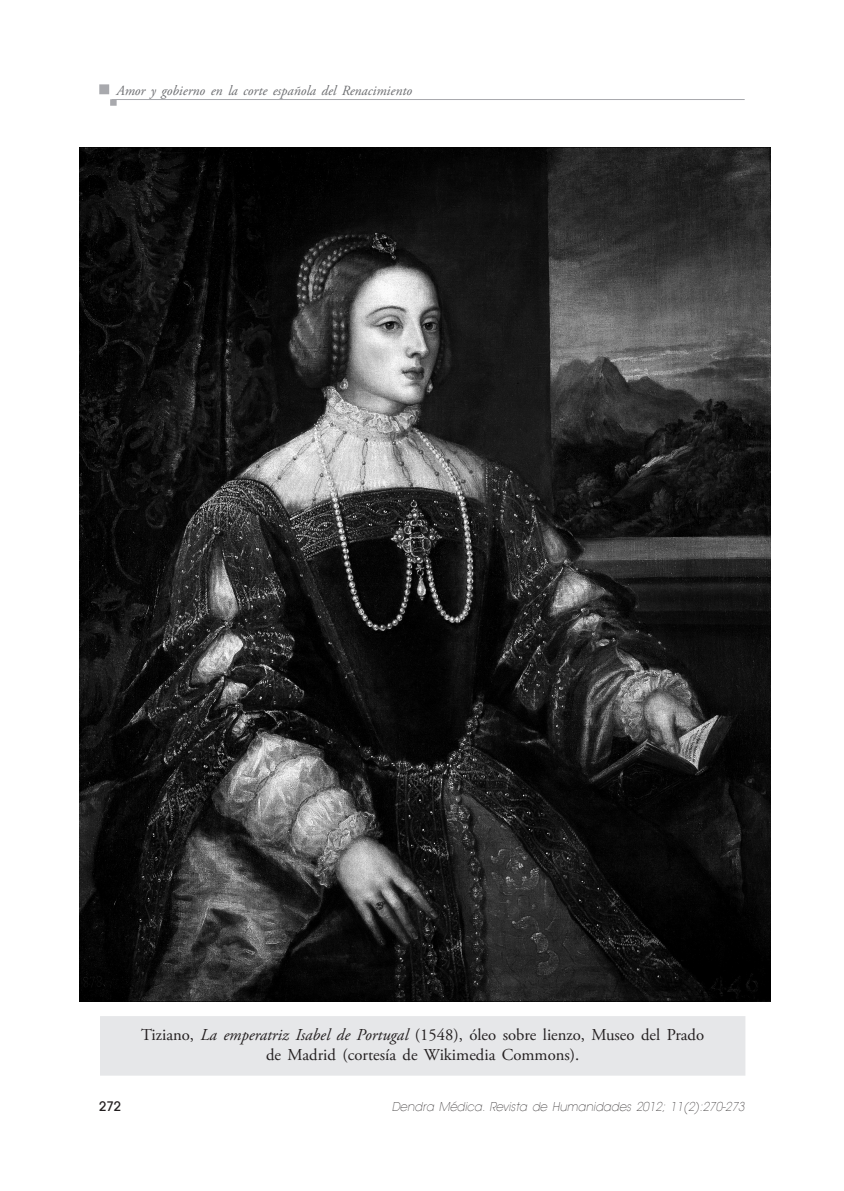
<style>
.page{position:relative;width:844px;height:1191px;background:#fff}
.page>*{position:absolute;margin:0;border:0;box-sizing:border-box;transform-origin:0 0}
.Notas{font:16.62px "Adobe Garamond Pro";color:#231f20}
.t1{font:italic 14px "Adobe Garamond Pro";color:#6c6d70}
.t2{font:500 13.12px "Avant Garde LT";color:#231f20}
.t3{font:italic 200 12.25px "Avant Garde LT";color:#231f20;scale:.95 1}
.s1{font-style:italic}
</style>
<div class="page">
<div style="left:99px;top:84px;width:10px;height:10px;background:#a8a9ad;border:2px solid #a8a9ad"></div>
<svg style="left:110px;top:99px;width:7px;height:7px"></svg>
<hr style="left:112px;top:99px;width:632px;height:1px;background:#a8a9ad">
<div style="left:100px;top:1016px;width:645px;height:59px;background:#e6e7e9"></div>
<img style="left:80px;top:147px;width:690px;height:854px">
<p class="t1" style="left:117px;top:82px;width:297px">Amor y gobierno en la corte española del Renacimiento</p>
<p class="Notas" style="left:141px;top:1024px;width:564px">Tiziano, <span class="s1">La emperatriz Isabel de Portugal</span> (1548), óleo sobre lienzo, Museo del Prado</p>
<p class="Notas" style="left:266px;top:1045px;width:315px">de Madrid (cortesía de Wikimedia Commons).</p>
<p class="t2" style="left:99px;top:1098px;width:23px">272</p>
<p class="t3" style="left:391px;top:1099px;width:373px">Dendra Médica. Revista de Humanidades 2012; 11(2):270-273</p>
</div>
